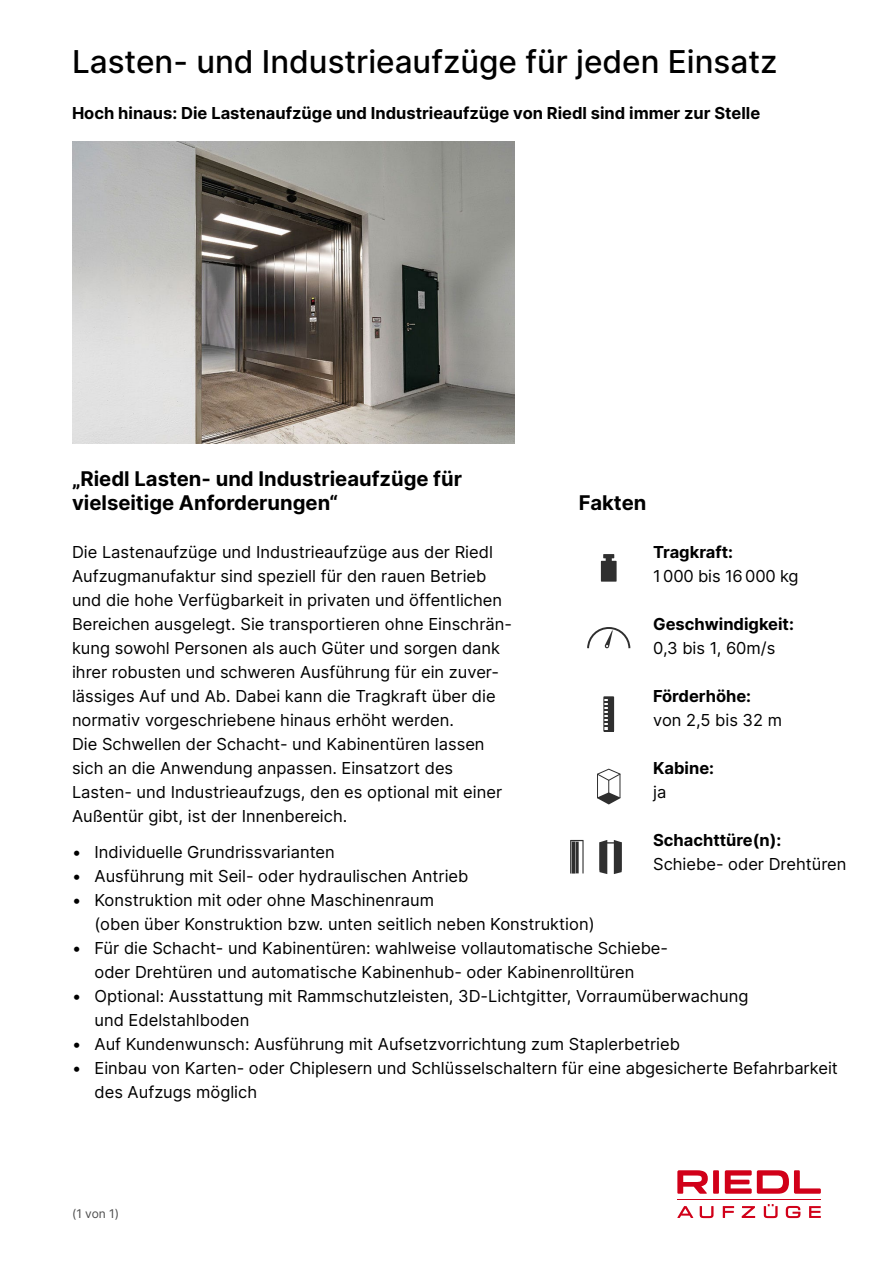
<style>
.page{position:relative;width:893px;height:1263px;background:#fff}
.page>*{position:absolute;margin:0;border:0;box-sizing:border-box;transform-origin:0 0}
.t1{font:500 31.5px "Inter";color:#000}
.t2{font:700 20.25px/24.3px "Inter";color:#000}
.t3{font:16.5px/24px "Inter";color:#000}
.t4{font:700 16.5px "Inter";color:#000}
.t5{font:12px "Inter";color:#4d4d4d}
</style>
<div class="page">
<img style="left:72px;top:141px;width:442px;height:303px">
<svg style="left:601px;top:554px;width:16px;height:28px"></svg>
<svg style="left:587px;top:627px;width:44px;height:22px"></svg>
<svg style="left:603px;top:696px;width:11px;height:36px"></svg>
<div style="left:608px;top:697px;width:5px;height:34px;background:#2f2f2f"></div>
<svg style="left:597px;top:768px;width:24px;height:36px"></svg>
<svg style="left:570px;top:840px;width:14px;height:34px"></svg>
<svg style="left:599px;top:840px;width:23px;height:34px"></svg>
<div style="left:713px;top:1170px;width:6px;height:24px;background:#d10019"></div>
<svg style="left:677px;top:1170px;width:31px;height:24px"></svg>
<svg style="left:725px;top:1170px;width:96px;height:24px"></svg>
<svg style="left:677px;top:1206px;width:16px;height:12px"></svg>
<svg style="left:700px;top:1206px;width:13px;height:12px"></svg>
<svg style="left:723px;top:1206px;width:11px;height:12px"></svg>
<svg style="left:742px;top:1206px;width:13px;height:12px"></svg>
<svg style="left:764px;top:1204px;width:14px;height:14px"></svg>
<svg style="left:786px;top:1206px;width:14px;height:12px"></svg>
<svg style="left:809px;top:1206px;width:12px;height:12px"></svg>
<hr style="left:677px;top:1199px;width:144px;height:1px;background:#d10019">
<h1 class="t1" style="left:72px;top:38px;width:707px">Lasten- und Industrieaufzüge für jeden Einsatz</h1>
<p class="t4" style="left:72px;top:100px;width:690px">Hoch hinaus: Die Lastenaufzüge und Industrieaufzüge von Riedl sind immer zur Stelle</p>
<p class="t2" style="left:72px;top:466px;width:391px">„Riedl Lasten- und Industrieaufzüge für vielseitige Anforderungen“</p>
<p class="t2" style="left:579px;top:490px;width:69px">Fakten</p>
<p class="t3" style="left:72px;top:540px;width:442px">Die Lastenaufzüge und Industrieaufzüge aus der Riedl Aufzugmanufaktur sind speziell für den rauen Betrieb und die hohe Verfügbarkeit in privaten und öffentlichen Bereichen ausgelegt. Sie transportieren ohne Einschrän&shy;kung sowohl Personen als auch Güter und sorgen dank ihrer robusten und schweren Ausführung für ein zuver&shy;lässiges Auf und Ab. Dabei kann die Tragkraft über die normativ vorgeschriebene hinaus erhöht werden.<br>Die Schwellen der Schacht- und Kabinentüren lassen sich an die Anwendung anpassen. Einsatzort des Lasten- und Industrieaufzugs, den es optional mit einer Außentür gibt, ist der Innenbereich.</p>
<p class="t3" style="left:72px;top:840px;width:264px">• Individuelle Grundrissvarianten</p>
<p class="t3" style="left:72px;top:864px;width:398px">• Ausführung mit Seil- oder hydraulischen Antrieb</p>
<p class="t3" style="left:95px;top:888px;width:502px;text-indent:-23px">• Konstruktion mit oder ohne Maschinenraum<br>(oben über Konstruktion bzw. unten seitlich neben Konstruktion)</p>
<p class="t3" style="left:95px;top:936px;width:575px;text-indent:-23px">• Für die Schacht- und Kabinentüren: wahlweise vollautomatische Schiebe&shy;oder Drehtüren und automatische Kabinenhub- oder Kabinenrolltüren</p>
<p class="t3" style="left:95px;top:984px;width:655px;text-indent:-23px">• Optional: Ausstattung mit Rammschutzleisten, 3D-Lichtgitter, Vorraumüberwachung und Edelstahlboden</p>
<p class="t3" style="left:72px;top:1032px;width:609px">• Auf Kundenwunsch: Ausführung mit Aufsetzvorrichtung zum Staplerbetrieb</p>
<p class="t3" style="left:95px;top:1056px;width:745px;text-indent:-23px">• Einbau von Karten- oder Chiplesern und Schlüsselschaltern für eine abgesicherte Befahrbarkeit des Aufzugs möglich</p>
<p class="t4" style="left:653px;top:540px;width:81px">Tragkraft:</p>
<p class="t3" style="left:653px;top:564px;width:147px">1 000 bis 16 000 kg</p>
<p class="t4" style="left:653px;top:612px;width:142px">Geschwindigkeit:</p>
<p class="t3" style="left:653px;top:636px;width:124px">0,3 bis 1, 60m/s</p>
<p class="t4" style="left:653px;top:684px;width:100px">Förderhöhe:</p>
<p class="t3" style="left:653px;top:708px;width:130px">von 2,5 bis 32 m</p>
<p class="t4" style="left:653px;top:756px;width:62px">Kabine:</p>
<p class="t3" style="left:653px;top:780px;width:15px">ja</p>
<p class="t4" style="left:653px;top:828px;width:130px">Schachttüre(n):</p>
<p class="t3" style="left:653px;top:852px;width:195px">Schiebe- oder Drehtüren</p>
<p class="t5" style="left:72px;top:1205px;width:49px">(1 von 1)</p>
</div>
